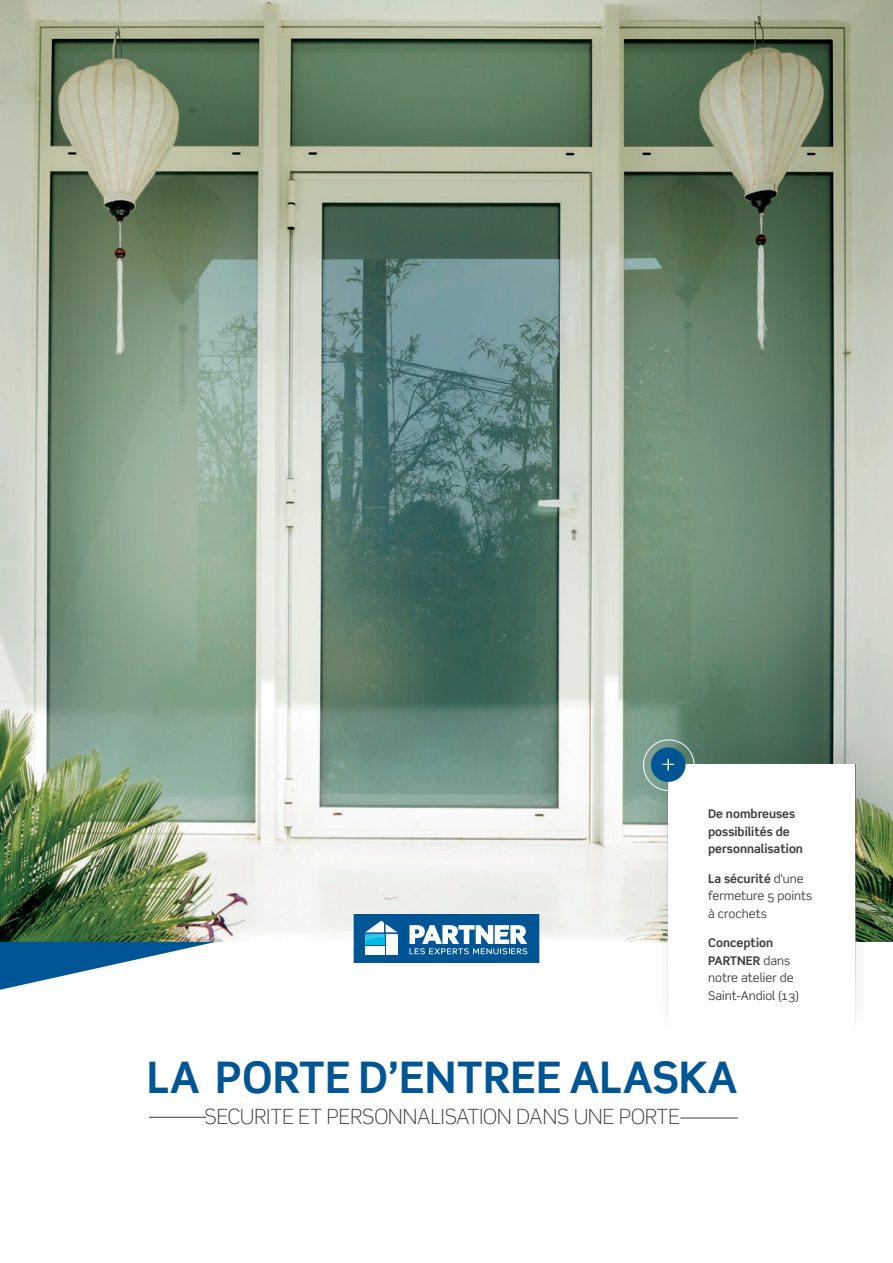
<style>
.page{position:relative;width:893px;height:1263px;background:#fff}
.page>*{position:absolute;margin:0;border:0;box-sizing:border-box;transform-origin:0 0}
.t1{font:700 43.5px "Scene";color:#005594}
.t2{font:300 21px "Scene";color:#3e3e3f}
.Points_forts{font:12px/17.5px "Scene";color:#3e3e3f}
.Points_forts-2{font:700 12px/17.5px "Scene";color:#3e3e3f}
.s1{font-weight:700}
</style>
<div class="page">
<img style="left:0;top:0;width:893px;height:942px">
<svg style="left:354px;top:914px;width:185px;height:48px"></svg>
<svg style="left:0;top:942px;width:215px;height:48px"></svg>
<div style="left:649px;top:729px;width:225px;height:311px;background:#231f20;opacity:.08"></div>
<div style="left:668px;top:764px;width:187px;height:274px;background:#fff"></div>
<div style="left:651px;top:747px;width:34px;height:35px;background:#005594;border-radius:50%"></div>
<svg style="left:662px;top:759px;width:12px;height:11px"></svg>
<div style="left:643px;top:739px;width:51px;height:52px;border:1px solid #fff;border-radius:50%"></div>
<hr style="left:149px;top:1117px;width:57px;height:1px;background:#3e3e3f">
<hr style="left:680px;top:1118px;width:58px;height:1px;background:#3e3e3f">
<p class="Points_forts-2" style="left:708px;top:805px;width:96px">De nombreuses possibilités de personnalisation</p>
<p class="Points_forts" style="left:708px;top:869px;width:106px"><span class="s1">La sécurité</span> d’une fermeture 5 points à crochets</p>
<p class="Points_forts" style="left:708px;top:934px;width:92px"><span class="s1">Conception<br>PARTNER</span> dans notre atelier de<br>Saint-Andiol (13)</p>
<p class="t1" style="left:147px;top:1050px;width:593px">LA PORTE D’ENTREE ALASKA</p>
<p class="t2" style="left:205px;top:1104px;width:477px">SECURITE ET PERSONNALISATION DANS UNE PORTE</p>
</div>
